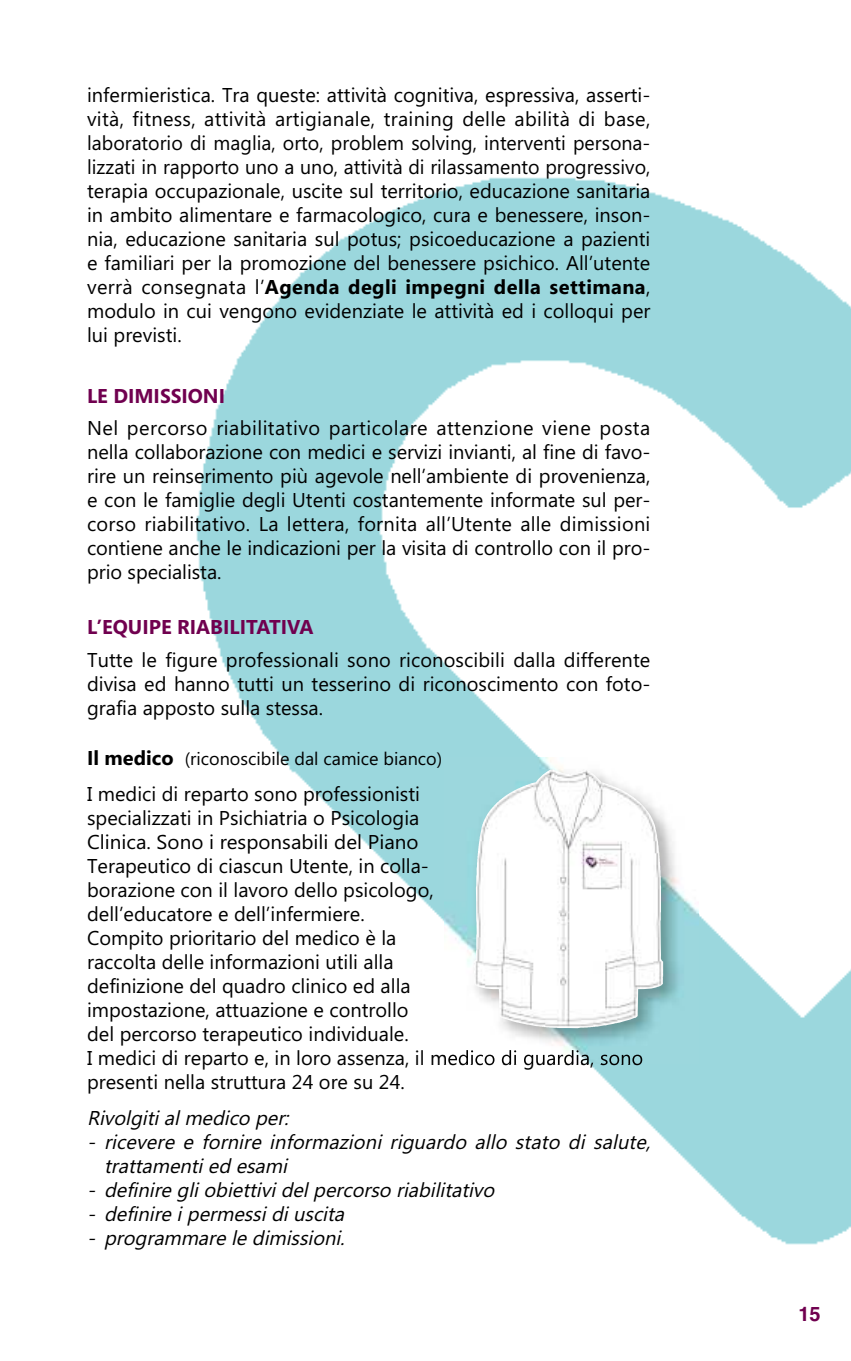
<style>
.page{position:relative;width:851px;height:1361px;background:#fff}
.page>*{position:absolute;margin:0;border:0;box-sizing:border-box;transform-origin:0 0}
.t1{font:20px/24px "Segoe UI";color:#000;text-align:justify}
.t2{font:italic 20px/24px "Segoe UI";color:#000}
.t3{font:700 20px "Segoe UI";color:#70004f}
.t4{font:700 20px "Helvetica";color:#70004f}
.t5{font:18px "Segoe UI";color:#000}
.s1{font-weight:700}
.s2{font-weight:700;font-size:20px}
</style>
<div class="page">
<img style="left:196px;top:177px;width:654px;height:1068px">
<img style="left:444px;top:757px;width:254px;height:306px">
<img style="left:473px;top:821px;width:165px;height:207px">
<p class="t1" style="left:87px;top:83px;width:564px">infermieristica. Tra queste: attività cognitiva, espressiva, asserti&shy;vità, fitness, attività artigianale, training delle abilità di base, laboratorio di maglia, orto, problem solving, interventi persona&shy;lizzati in rapporto uno a uno, attività di rilassamento progressivo, terapia occupazionale, uscite sul territorio, educazione sanitaria in ambito alimentare e farmacologico, cura e benessere, inson&shy;nia, educazione sanitaria sul potus; psicoeducazione a pazienti e familiari per la promozione del benessere psichico. All’utente verrà consegnata l’<span class="s1">Agenda degli impegni della settimana</span>, modulo in cui vengono evidenziate le attività ed i colloqui per lui previsti.</p>
<p class="t3" style="left:87px;top:384px;width:139px">LE DIMISSIONI</p>
<p class="t1" style="left:87px;top:416px;width:564px">Nel percorso riabilitativo particolare attenzione viene posta nella collaborazione con medici e servizi invianti, al fine di favo&shy;rire un reinserimento più agevole nell’ambiente di provenienza, e con le famiglie degli Utenti costantemente informate sul per&shy;corso riabilitativo. La lettera, fornita all’Utente alle dimissioni contiene anche le indicazioni per la visita di controllo con il pro&shy;prio specialista.</p>
<p class="t3" style="left:87px;top:616px;width:228px">L’EQUIPE RIABILITATIVA</p>
<p class="t1" style="left:87px;top:648px;width:564px">Tutte le figure professionali sono riconoscibili dalla differente divisa ed hanno tutti un tesserino di riconoscimento con foto&shy;grafia apposto sulla stessa.</p>
<p class="t5" style="left:87px;top:748px;width:356px"><span class="s2">Il medico</span> (riconoscibile dal camice bianco)</p>
<p class="t1" style="left:87px;top:782px;width:557px;text-align:left">I medici di reparto sono professionisti<br>specializzati in Psichiatria o Psicologia<br>Clinica. Sono i responsabili del Piano<br>Terapeutico di ciascun Utente, in colla-<br>borazione con il lavoro dello psicologo,<br>dell’educatore e dell’infermiere.<br>Compito prioritario del medico è la<br>raccolta delle informazioni utili alla<br>definizione del quadro clinico ed alla<br>impostazione, attuazione e controllo<br>del percorso terapeutico individuale.<br>I medici di reparto e, in loro assenza, il medico di guardia, sono presenti nella struttura 24 ore su 24.</p>
<p class="t2" style="left:87px;top:1106px;width:208px">Rivolgiti al medico per:</p>
<p class="t2" style="left:104px;top:1130px;width:553px;text-indent:-17px">- ricevere e fornire informazioni riguardo allo stato di salute, trattamenti ed esami</p>
<p class="t2" style="left:87px;top:1178px;width:414px">- definire gli obiettivi del percorso riabilitativo</p>
<p class="t2" style="left:87px;top:1202px;width:264px">- definire i permessi di uscita</p>
<p class="t2" style="left:87px;top:1226px;width:264px">- programmare le dimissioni.</p>
<p class="t4" style="left:798px;top:1302px;width:24px">15</p>
</div>
